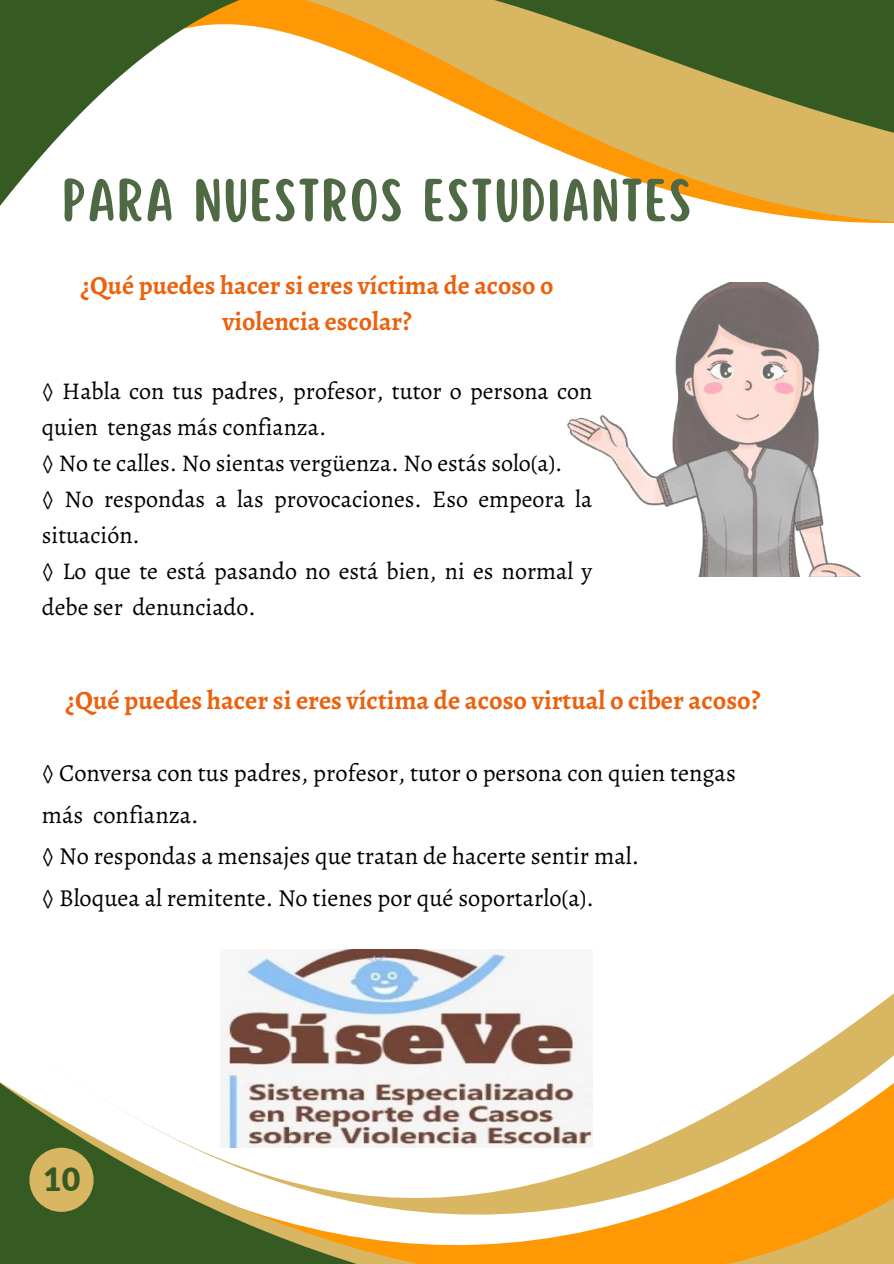
<style>
.page{position:relative;width:894px;height:1264px;background:#fff}
.page>*{position:absolute;margin:0;border:0;box-sizing:border-box;transform-origin:0 0}
.t1{font:53.25px "Scripter";letter-spacing:.03em;color:#4f6944}
.t2{font:900 32.1px "Lato";color:#365b22}
.t3{font:700 26.4px "Alegreya";color:#eb620e}
.t4{font:700 25.95px/36px "Alegreya";color:#eb620e;text-align:center}
.t5{font:24.45px/41.7px "Alegreya";color:#000}
.t6{font:24px/36px "Alegreya";color:#000}
</style>
<div class="page">
<svg style="left:0;top:0;width:893px;height:223px"></svg>
<img style="left:246px;top:949px;width:271px;height:38px">
<img style="left:567px;top:282px;width:294px;height:294px">
<svg style="left:0;top:1082px;width:51px;height:181px;background:#4d6c38"></svg>
<svg style="left:51px;top:987px;width:842px;height:276px"></svg>
<div style="left:29px;top:1147px;width:65px;height:64px;background:#d9b662;border-radius:50%"></div>
<h1 class="t1" style="left:62px;top:173px;width:630px">PARA NUESTROS ESTUDIANTES</h1>
<p class="t4" style="left:81px;top:267px;width:474px">¿Qué puedes hacer si eres víctima de acoso o violencia escolar?</p>
<p class="t6" style="left:42px;top:373px;width:551px">◊ Habla con tus padres, profesor, tutor o persona con quien tengas más confianza.<br>◊ No te calles. No sientas vergüenza. No estás solo(a).<br>◊ No respondas a las provocaciones. Eso empeora la situación.<br>◊ Lo que te está pasando no está bien, ni es normal y debe ser denunciado.</p>
<p class="t3" style="left:65px;top:682px;width:696px">¿Qué puedes hacer si eres víctima de acoso virtual o ciber acoso?</p>
<p class="t5" style="left:42px;top:752px;width:695px">◊ Conversa con tus padres, profesor, tutor o persona con quien tengas más confianza.<br>◊ No respondas a mensajes que tratan de hacerte sentir mal.<br>◊ Bloquea al remitente. No tienes por qué soportarlo(a).</p>
<h2 class="t2" style="left:43px;top:1159px;width:39px">10</h2>
</div>
